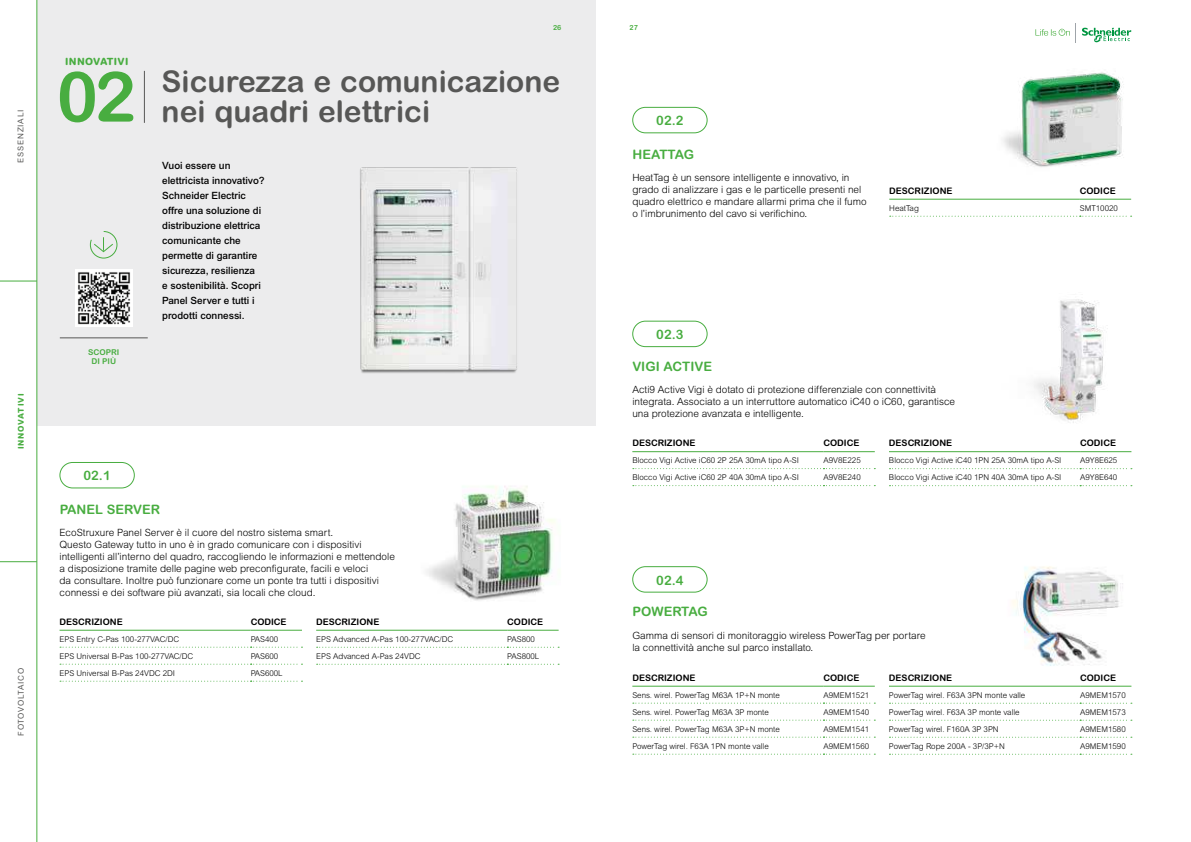
<style>
.page{position:relative;width:1191px;height:842px;background:#fff}
.page>*{position:absolute;margin:0;border:0;box-sizing:border-box;transform-origin:0 0}
.t1{font:700 69.7px "Arial Rounded MT Pro";color:#48ad40}
.t2{font:700 30px/30px "Arial Rounded MT Pro";color:#575756}
.t3{font:700 13px "Arial Rounded MT Pro";color:#48ad40}
.t4{font:300 10px/12px "Arial MT Std";color:#000}
.t5{font:500 10px/15px "Arial MT Std";color:#000}
.t6{font:800 10px "Arial Rounded MT Pro";letter-spacing:.03em;color:#48ad40}
.t7{font:700 9px "Arial Rounded MT Pro";color:#000}
.t8{font:300 8px "Arial Rounded MT Pro";color:#000}
.t9{font:8px "Arial Rounded MT Pro";letter-spacing:.07em;color:#575756}
.t10{font:700 8px/9px "Arial Rounded MT Pro";color:#48ad40;text-align:center}
.t11{font:8px "Arial Rounded MT Pro";letter-spacing:.1em;color:#575756}
.t12{font:800 8px "Arial Rounded MT Pro";letter-spacing:.1em;color:#48ad40}
.t13{font:700 7px "Arial Rounded MT Pro";color:#48ad40}
</style>
<div class="page">
<div style="left:37px;top:0;width:558px;height:425px;background:#ececed"></div>
<svg style="left:1082px;top:28px;width:49px;height:15px"></svg>
<svg style="left:1035px;top:23px;width:41px;height:20px"></svg>
<img style="left:360px;top:167px;width:157px;height:206px">
<hr style="left:0;top:281px;width:37px;height:1px;background:#48ad40">
<hr style="left:0;top:561px;width:37px;height:1px;background:#48ad40">
<hr style="left:36px;top:0;width:1px;height:842px;background:#48ad40">
<hr style="left:144px;top:71px;width:1px;height:52px;background:#575756">
<img style="left:426px;top:486px;width:129px;height:115px">
<img style="left:1003px;top:72px;width:121px;height:95px">
<img style="left:1034px;top:299px;width:74px;height:124px">
<img style="left:1012px;top:566px;width:111px;height:100px">
<hr style="left:60px;top:337px;width:88px;height:1px;background:#575756">
<img style="left:75px;top:270px;width:57px;height:57px">
<svg style="left:89px;top:231px;width:29px;height:28px"></svg>
<div style="left:632px;top:566px;width:75px;height:26px;border:1px solid #48ad40;border-radius:13px"></div>
<hr style="left:632px;top:686px;width:191px;height:1px;background:#48ad40">
<hr style="left:823px;top:686px;width:51px;height:1px;background:#48ad40">
<svg style="left:633px;top:703px;width:242px;height:1px"></svg>
<svg style="left:633px;top:720px;width:242px;height:1px"></svg>
<svg style="left:633px;top:737px;width:242px;height:1px"></svg>
<svg style="left:633px;top:754px;width:242px;height:1px"></svg>
<hr style="left:60px;top:630px;width:191px;height:1px;background:#48ad40">
<hr style="left:251px;top:630px;width:51px;height:1px;background:#48ad40">
<svg style="left:60px;top:647px;width:242px;height:1px"></svg>
<svg style="left:60px;top:664px;width:242px;height:1px"></svg>
<svg style="left:60px;top:681px;width:242px;height:1px"></svg>
<div style="left:632px;top:321px;width:75px;height:26px;border:1px solid #48ad40;border-radius:13px"></div>
<hr style="left:632px;top:451px;width:191px;height:1px;background:#48ad40">
<hr style="left:823px;top:451px;width:51px;height:1px;background:#48ad40">
<svg style="left:633px;top:468px;width:242px;height:1px"></svg>
<svg style="left:633px;top:485px;width:242px;height:1px"></svg>
<hr style="left:889px;top:451px;width:191px;height:1px;background:#48ad40">
<hr style="left:1080px;top:451px;width:51px;height:1px;background:#48ad40">
<svg style="left:889px;top:468px;width:243px;height:1px"></svg>
<svg style="left:889px;top:485px;width:243px;height:1px"></svg>
<hr style="left:889px;top:686px;width:191px;height:1px;background:#48ad40">
<hr style="left:1080px;top:686px;width:51px;height:1px;background:#48ad40">
<svg style="left:889px;top:703px;width:243px;height:1px"></svg>
<svg style="left:889px;top:720px;width:243px;height:1px"></svg>
<svg style="left:889px;top:737px;width:243px;height:1px"></svg>
<svg style="left:889px;top:754px;width:243px;height:1px"></svg>
<hr style="left:316px;top:630px;width:191px;height:1px;background:#48ad40">
<hr style="left:507px;top:630px;width:51px;height:1px;background:#48ad40">
<svg style="left:317px;top:647px;width:242px;height:1px"></svg>
<svg style="left:317px;top:664px;width:242px;height:1px"></svg>
<div style="left:60px;top:462px;width:75px;height:26px;border:1px solid #48ad40;border-radius:13px"></div>
<div style="left:632px;top:107px;width:75px;height:26px;border:1px solid #48ad40;border-radius:13px"></div>
<hr style="left:889px;top:199px;width:190px;height:1px;background:#48ad40">
<hr style="left:1079px;top:199px;width:52px;height:1px;background:#48ad40">
<svg style="left:889px;top:216px;width:242px;height:1px"></svg>
<p class="t11" style="left:16px;top:163px;width:55px;rotate:-90deg">ESSENZIALI</p>
<p class="t12" style="left:16px;top:449px;width:57px;rotate:-90deg">INNOVATIVI</p>
<p class="t9" style="left:16px;top:736px;width:70px;rotate:-90deg">FOTOVOLTAICO</p>
<p class="t6" style="left:65px;top:55px;width:65px">INNOVATIVI</p>
<h1 class="t1" style="left:57px;top:55px;width:81px">02</h1>
<p class="t10" style="left:88px;top:348px;width:33px">SCOPRI<br>DI PIÙ</p>
<h3 class="t3" style="left:83px;top:468px;width:29px">02.1</h3>
<p class="t13" style="left:553px;top:23px;width:10px">26</p>
<p class="t13" style="left:629px;top:23px;width:10px">27</p>
<h2 class="t2" style="left:162px;top:67px;width:400px">Sicurezza e comunicazione nei quadri elettrici</h2>
<p class="t5" style="left:162px;top:158px;width:104px">Vuoi essere un elettricista innovativo?<br>Schneider Electric offre una soluzione di distribuzione elettrica comunicante che permette di garantire sicurezza, resilienza<br>e sostenibilità. Scopri<br>Panel Server e tutti i prodotti connessi.</p>
<h3 class="t3" style="left:656px;top:113px;width:29px">02.2</h3>
<h3 class="t3" style="left:632px;top:146px;width:63px">HEATTAG</h3>
<p class="t4" style="left:632px;top:171px;width:236px">HeatTag è un sensore intelligente e innovativo, in grado di analizzare i gas e le particelle presenti nel quadro elettrico e mandare allarmi prima che il fumo o l’imbrunimento del cavo si verifichino.</p>
<h3 class="t3" style="left:656px;top:327px;width:29px">02.3</h3>
<p class="t7" style="left:889px;top:185px;width:65px">DESCRIZIONE</p>
<p class="t7" style="left:1079px;top:185px;width:37px">CODICE</p>
<p class="t8" style="left:889px;top:203px;width:31px">HeatTag</p>
<p class="t8" style="left:1079px;top:203px;width:40px">SMT10020</p>
<h3 class="t3" style="left:632px;top:358px;width:81px">VIGI ACTIVE</h3>
<p class="t4" style="left:632px;top:384px;width:324px">Acti9 Active Vigi è dotato di protezione differenziale con connettività integrata. Associato a un interruttore automatico iC40 o iC60, garantisce una protezione avanzata e intelligente.</p>
<p class="t7" style="left:632px;top:438px;width:65px">DESCRIZIONE</p>
<p class="t7" style="left:823px;top:438px;width:37px">CODICE</p>
<p class="t8" style="left:632px;top:456px;width:168px">Blocco Vigi Active iC60 2P 25A 30mA tipo A-SI</p>
<p class="t8" style="left:823px;top:456px;width:39px">A9V8E225</p>
<p class="t8" style="left:632px;top:473px;width:168px">Blocco Vigi Active iC60 2P 40A 30mA tipo A-SI</p>
<p class="t8" style="left:823px;top:473px;width:39px">A9V8E240</p>
<p class="t7" style="left:889px;top:438px;width:65px">DESCRIZIONE</p>
<p class="t7" style="left:1080px;top:438px;width:37px">CODICE</p>
<p class="t8" style="left:889px;top:456px;width:174px">Blocco Vigi Active iC40 1PN 25A 30mA tipo A-SI</p>
<p class="t8" style="left:1080px;top:456px;width:39px">A9Y8E625</p>
<p class="t8" style="left:889px;top:473px;width:174px">Blocco Vigi Active iC40 1PN 40A 30mA tipo A-SI</p>
<p class="t8" style="left:1080px;top:473px;width:39px">A9Y8E640</p>
<h3 class="t3" style="left:60px;top:501px;width:102px">PANEL SERVER</h3>
<p class="t4" style="left:60px;top:526px;width:337px">EcoStruxure Panel Server è il cuore del nostro sistema smart.<br>Questo Gateway tutto in uno è in grado comunicare con i dispositivi intelligenti all’interno del quadro, raccogliendo le informazioni e mettendole a disposizione tramite delle pagine web preconfigurate, facili e veloci<br>da consultare. Inoltre può funzionare come un ponte tra tutti i dispositivi connessi e dei software più avanzati, sia locali che cloud.</p>
<p class="t7" style="left:60px;top:616px;width:65px">DESCRIZIONE</p>
<p class="t7" style="left:251px;top:616px;width:37px">CODICE</p>
<p class="t8" style="left:60px;top:634px;width:121px">EPS Entry C-Pas 100-277VAC/DC</p>
<p class="t8" style="left:251px;top:634px;width:29px">PAS400</p>
<p class="t8" style="left:60px;top:651px;width:135px">EPS Universal B-Pas 100-277VAC/DC</p>
<p class="t8" style="left:251px;top:651px;width:29px">PAS600</p>
<p class="t8" style="left:60px;top:668px;width:117px">EPS Universal B-Pas 24VDC 2DI</p>
<p class="t8" style="left:251px;top:668px;width:34px">PAS600L</p>
<p class="t7" style="left:316px;top:616px;width:65px">DESCRIZIONE</p>
<p class="t7" style="left:507px;top:616px;width:37px">CODICE</p>
<p class="t8" style="left:316px;top:634px;width:139px">EPS Advanced A-Pas 100-277VAC/DC</p>
<p class="t8" style="left:507px;top:634px;width:29px">PAS800</p>
<p class="t8" style="left:316px;top:651px;width:106px">EPS Advanced A-Pas 24VDC</p>
<p class="t8" style="left:507px;top:651px;width:34px">PAS800L</p>
<h3 class="t3" style="left:656px;top:572px;width:29px">02.4</h3>
<h3 class="t3" style="left:632px;top:604px;width:77px">POWERTAG</h3>
<p class="t4" style="left:632px;top:629px;width:295px">Gamma di sensori di monitoraggio wireless PowerTag per portare la connettività anche sul parco installato.</p>
<p class="t7" style="left:632px;top:672px;width:65px">DESCRIZIONE</p>
<p class="t7" style="left:823px;top:672px;width:37px">CODICE</p>
<p class="t8" style="left:632px;top:690px;width:149px">Sens. wirel. PowerTag M63A 1P+N monte</p>
<p class="t8" style="left:823px;top:690px;width:47px">A9MEM1521</p>
<p class="t8" style="left:632px;top:707px;width:138px">Sens. wirel. PowerTag M63A 3P monte</p>
<p class="t8" style="left:823px;top:707px;width:47px">A9MEM1540</p>
<p class="t8" style="left:632px;top:724px;width:149px">Sens. wirel. PowerTag M63A 3P+N monte</p>
<p class="t8" style="left:823px;top:724px;width:47px">A9MEM1541</p>
<p class="t8" style="left:632px;top:741px;width:138px">PowerTag wirel. F63A 1PN monte valle</p>
<p class="t8" style="left:823px;top:741px;width:47px">A9MEM1560</p>
<p class="t7" style="left:889px;top:672px;width:65px">DESCRIZIONE</p>
<p class="t7" style="left:1080px;top:672px;width:37px">CODICE</p>
<p class="t8" style="left:889px;top:690px;width:138px">PowerTag wirel. F63A 3PN monte valle</p>
<p class="t8" style="left:1080px;top:690px;width:47px">A9MEM1570</p>
<p class="t8" style="left:889px;top:707px;width:132px">PowerTag wirel. F63A 3P monte valle</p>
<p class="t8" style="left:1080px;top:707px;width:47px">A9MEM1573</p>
<p class="t8" style="left:889px;top:724px;width:111px">PowerTag wirel. F160A 3P 3PN</p>
<p class="t8" style="left:1080px;top:724px;width:47px">A9MEM1580</p>
<p class="t8" style="left:889px;top:741px;width:117px">PowerTag Rope 200A - 3P/3P+N</p>
<p class="t8" style="left:1080px;top:741px;width:47px">A9MEM1590</p>
</div>
